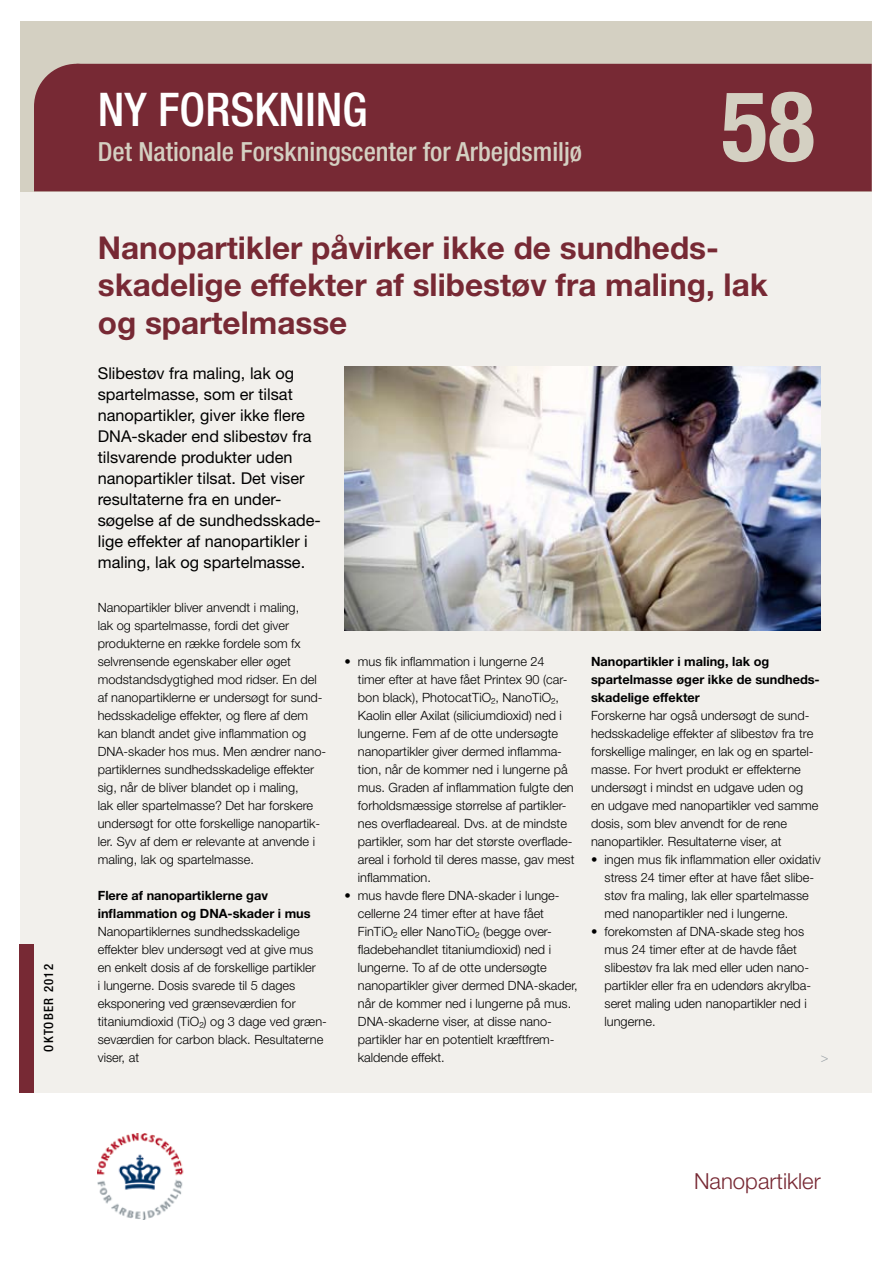
<style>
.page{position:relative;width:893px;height:1263px;background:#fff}
.page>*{position:absolute;margin:0;border:0;box-sizing:border-box;transform-origin:0 0}
.t1{font:700 condensed 97.5px "Helvetica Neue";color:#d4d0c2}
.t2{font:500 condensed 46.5px "Helvetica Neue";color:#fff}
.t3{font:700 31.5px/37.5px "Helvetica Neue";color:#772934}
.t4{font:500 condensed 26.4px "Helvetica Neue";color:#d4d0c2}
.t5{font:300 22.2px "Helvetica Neue";color:#772934}
.t6{font:16.35px/21px "Helvetica Neue";color:#000}
.t7{font:300 12.75px/18px "Helvetica Neue";color:#000}
.t8{font:700 12.75px/18px "Helvetica Neue";color:#000}
.t9{font:500 condensed 12.75px "Helvetica Neue";letter-spacing:.1em;color:#000}
.t10{font:300 12.75px "Helvetica Neue";color:#9aa2a7}
</style>
<div class="page">
<div style="left:20px;top:191px;width:852px;height:902px;background:#f2f0ec"></div>
<div style="left:20px;top:21px;width:852px;height:170px;background:#d4d0c2"></div>
<div style="left:34px;top:64px;width:838px;height:127px;background:#772934"></div>
<div style="left:34px;top:64px;width:85px;height:85px;background:#772934;border-radius:50%"></div>
<div style="left:20px;top:944px;width:14px;height:149px;background:#772934"></div>
<img style="left:98px;top:1134px;width:86px;height:86px">
<img style="left:344px;top:366px;width:477px;height:264px">
<p class="t9" style="left:41px;top:1052px;width:89px;rotate:-90deg">oktober 2012</p>
<h2 class="t2" style="left:98px;top:82px;width:271px">NY FORSKNING</h2>
<h3 class="t4" style="left:98px;top:136px;width:486px">Det Nationale Forskningscenter for Arbejdsmiljø</h3>
<h1 class="t1" style="left:721px;top:67px;width:95px">58</h1>
<h3 class="t3" style="left:98px;top:228px;width:671px">Nanopartikler påvirker ikke de sundheds&shy;skadelige effekter af slibestøv fra maling, lak og spartelmasse</h3>
<p class="t6" style="left:98px;top:363px;width:225px">Slibestøv fra maling, lak og spartelmasse, som er tilsat nanopartikler, giver ikke flere<br>DNA-skader end slibestøv fra tilsvarende produkter uden nanopartikler tilsat. Det viser resultaterne fra en under&shy;søgelse af de sundhedsskade&shy;lige effekter af nanopartikler i maling, lak og spartelmasse.</p>
<p class="t7" style="left:98px;top:598px;width:230px">Nanopartikler bliver anvendt i maling,<br>lak og spartelmasse, fordi det giver produkterne en række fordele som fx selvrensende egenskaber eller øget modstandsdygtighed mod ridser. En del af nanopartiklerne er undersøgt for sund&shy;hedsskadelige effekter, og flere af dem kan blandt andet give inflammation og DNA-skader hos mus. Men ændrer nano&shy;partiklernes sundhedsskadelige effekter sig, når de bliver blandet op i maling,<br>lak eller spartelmasse? Det har forskere undersøgt for otte forskellige nanopartik&shy;ler. Syv af dem er relevante at anvende i maling, lak og spartelmasse.</p>
<p class="t8" style="left:98px;top:886px;width:214px">Flere af nanopartiklerne gav inflammation og DNA-skader i mus</p>
<p class="t7" style="left:98px;top:922px;width:231px">Nanopartiklernes sundhedsskadelige effekter blev undersøgt ved at give mus en enkelt dosis af de forskellige partikler<br>i lungerne. Dosis svarede til 5 dages eksponering ved grænseværdien for titaniumdioxid (TiO²) og 3 dage ved græn&shy;seværdien for carbon black. Resultaterne viser, at</p>
<p class="t7" style="left:358px;top:652px;width:218px;text-indent:-14px">• mus fik inflammation i lungerne 24 timer efter at have fået Printex 90 (car&shy;bon black), PhotocatTiO², NanoTiO², Kaolin eller Axilat (siliciumdioxid) ned i lungerne. Fem af de otte undersøgte nanopartikler giver dermed inflamma&shy;tion, når de kommer ned i lungerne på mus. Graden af inflammation fulgte den forholdsmæssige størrelse af partikler&shy;nes overfladeareal. Dvs. at de mindste partikler, som har det største overflade&shy;areal i forhold til deres masse, gav mest inflammation.</p>
<p class="t7" style="left:358px;top:886px;width:221px;text-indent:-14px">• mus havde flere DNA-skader i lunge&shy;cellerne 24 timer efter at have fået FinTiO² eller NanoTiO² (begge over&shy;fladebehandlet titaniumdioxid) ned i lungerne. To af de otte undersøgte nanopartikler giver dermed DNA-skader, når de kommer ned i lungerne på mus.<br>DNA-skaderne viser, at disse nano&shy;partikler har en potentielt kræftfrem&shy;kaldende effekt.</p>
<p class="t8" style="left:591px;top:652px;width:230px">Nanopartikler i maling, lak og spartelmasse øger ikke de sundheds&shy;skadelige effekter</p>
<p class="t7" style="left:591px;top:706px;width:229px">Forskerne har også undersøgt de sund&shy;hedsskadelige effekter af slibestøv fra tre forskellige malinger, en lak og en spartel&shy;masse. For hvert produkt er effekterne undersøgt i mindst en udgave uden og en udgave med nanopartikler ved samme dosis, som blev anvendt for de rene nanopartikler. Resultaterne viser, at</p>
<p class="t7" style="left:605px;top:850px;width:218px;text-indent:-14px">• ingen mus fik inflammation eller oxidativ stress 24 timer efter at have fået slibe&shy;støv fra maling, lak eller spartelmasse med nanopartikler ned i lungerne.</p>
<p class="t7" style="left:605px;top:922px;width:208px;text-indent:-14px">• forekomsten af DNA-skade steg hos mus 24 timer efter at de havde fået slibestøv fra lak med eller uden nano&shy;partikler eller fra en udendørs akrylba&shy;seret maling uden nanopartikler ned i lungerne.</p>
<p class="t10" style="left:821px;top:1050px;width:9px">&gt;</p>
<h3 class="t5" style="left:694px;top:1167px;width:128px">Nanopartikler</h3>
</div>
